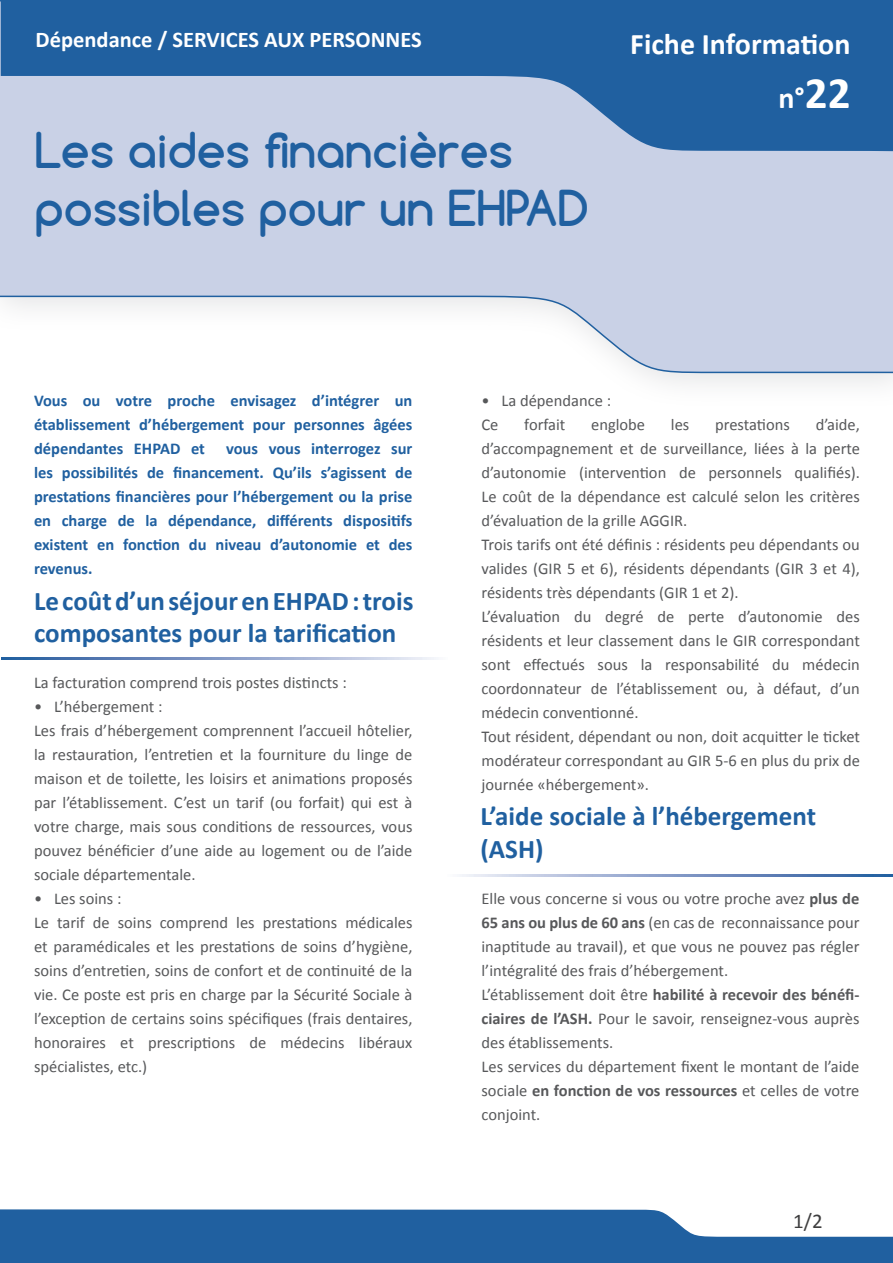
<style>
.page{position:relative;width:893px;height:1263px;background:#fff}
.page>*{position:absolute;margin:0;border:0;box-sizing:border-box;transform-origin:0 0}
.t1{font:700 46.5px/58.5px "Comfortaa";color:#2060a0}
.t2{font:700 30px "Calibri";color:#fff}
.t3{font:700 27px/31.5px "Calibri";color:#2060a0}
.t4{font:700 22.5px "Calibri";color:#fff}
.t5{font:21px "Calibri";color:#3e3e3f}
.puce{font:16.5px/24px "Calibri";color:#57585a;text-align:justify}
.Texte{font:16.5px/24px "Calibri";color:#57585a;text-align:justify}
.t6{font:700 16.5px/24px "Calibri";color:#2060a0;text-align:justify}
.s1{font-size:45px}
.s2{font-weight:700}
</style>
<div class="page">
<svg style="left:0;top:0;width:893px;height:375px"></svg>
<svg style="left:1px;top:1px;width:892px;height:150px;background:#5886b7"></svg>
<svg style="left:0;top:1209px;width:893px;height:54px;background:#3d75ac"></svg>
<svg style="left:1px;top:658px;width:435px;height:2px"></svg>
<svg style="left:460px;top:874px;width:433px;height:2px"></svg>
<h3 class="t4" style="left:36px;top:25px;width:388px">Dépendance / SERVICES AUX PERSONNES</h3>
<p class="t1" style="left:35px;top:121px;width:555px">Les aides financières possibles pour un EHPAD</p>
<p class="t2" style="left:630px;top:25px;width:222px">Fiche Information</p>
<p class="t2" style="left:778px;top:79px;width:73px">n°<span class="s1">22</span></p>
<p class="t6" style="left:34px;top:388px;width:380px">Vous ou votre proche envisagez d’intégrer un établissement d’hébergement pour personnes âgées dépendantes EHPAD et</p>
<p class="t6" style="left:34px;top:436px;width:380px;text-indent:192px">vous vous interrogez sur les possibilités de financement. Qu’ils s’agissent de prestations financières pour l’hébergement ou la prise en charge de la dépendance, différents dispositifs existent en fonction du niveau d’autonomie et des revenus.</p>
<p class="t3" style="left:34px;top:585px;width:381px">Le coût d’un séjour en EHPAD : trois composantes pour la tarification</p>
<p class="puce" style="left:34px;top:670px;width:314px">La facturation comprend trois postes distincts :</p>
<p class="puce" style="left:34px;top:694px;width:130px">• L’hébergement :</p>
<p class="puce" style="left:34px;top:718px;width:380px">Les frais d’hébergement comprennent l’accueil hôtelier, la restauration, l’entretien et la fourniture du linge de maison et de toilette, les loisirs et animations proposés par l’établissement. C’est un tarif (ou forfait) qui est à votre charge, mais sous conditions de ressources, vous pouvez bénéficier d’une aide au logement ou de l’aide sociale départementale.</p>
<p class="puce" style="left:34px;top:886px;width:89px">• Les soins :</p>
<p class="puce" style="left:34px;top:910px;width:380px">Le tarif de soins comprend les prestations médicales et paramédicales et les prestations de soins d’hygiène, soins d’entretien, soins de confort et de continuité de la vie. Ce poste est pris en charge par la Sécurité Sociale à l’exception de certains soins spécifiques (frais dentaires, honoraires et prescriptions de médecins libéraux spécialistes, etc.)</p>
<p class="Texte" style="left:481px;top:388px;width:131px">• La dépendance :</p>
<p class="Texte" style="left:481px;top:412px;width:19px">Ce</p>
<p class="Texte" style="left:524px;top:412px;width:43px">forfait</p>
<p class="Texte" style="left:591px;top:412px;width:56px">englobe</p>
<p class="Texte" style="left:671px;top:412px;width:20px">les</p>
<p class="Texte" style="left:715px;top:412px;width:76px">prestations</p>
<p class="Texte" style="left:481px;top:412px;width:380px;text-indent:334px">d’aide, d’accompagnement et de surveillance, liées à la perte d’autonomie (intervention de personnels qualifiés).<br>Le coût de la dépendance est calculé selon les critères d’évaluation de la grille AGGIR.</p>
<p class="Texte" style="left:481px;top:532px;width:380px">Trois tarifs ont été définis : résidents peu dépendants ou valides (GIR 5 et 6), résidents dépendants (GIR 3 et 4), résidents très dépendants (GIR 1 et 2).</p>
<p class="Texte" style="left:481px;top:604px;width:380px">L’évaluation du degré de perte d’autonomie des résidents et leur classement dans le GIR correspondant sont effectués sous la responsabilité du médecin coordonnateur de l’établissement ou, à défaut, d’un médecin conventionné.</p>
<p class="Texte" style="left:481px;top:724px;width:380px">Tout résident, dépendant ou non, doit acquitter le ticket modérateur correspondant au GIR 5-6 en plus du prix de journée «hébergement».</p>
<p class="t3" style="left:480px;top:801px;width:337px">L’aide sociale à l’hébergement</p>
<p class="t3" style="left:480px;top:833px;width:65px">(ASH)</p>
<p class="puce" style="left:481px;top:887px;width:379px">Elle vous concerne si vous ou votre proche avez <span class="s2">plus de 65 ans ou plus de 60 ans</span> (en cas de reconnaissance pour inaptitude au travail), et que vous ne pouvez pas régler l’intégralité des frais d’hébergement.</p>
<p class="puce" style="left:481px;top:983px;width:379px">L’établissement doit être <span class="s2">habilité à recevoir des bénéfi&shy;ciaires de l’ASH.</span> Pour le savoir, renseignez-vous auprès des établissements.</p>
<p class="puce" style="left:481px;top:1055px;width:379px">Les services du département fixent le montant de l’aide sociale <span class="s2">en fonction de vos ressources</span> et celles de votre conjoint.</p>
<p class="t5" style="left:793px;top:1208px;width:31px">1/2</p>
</div>
